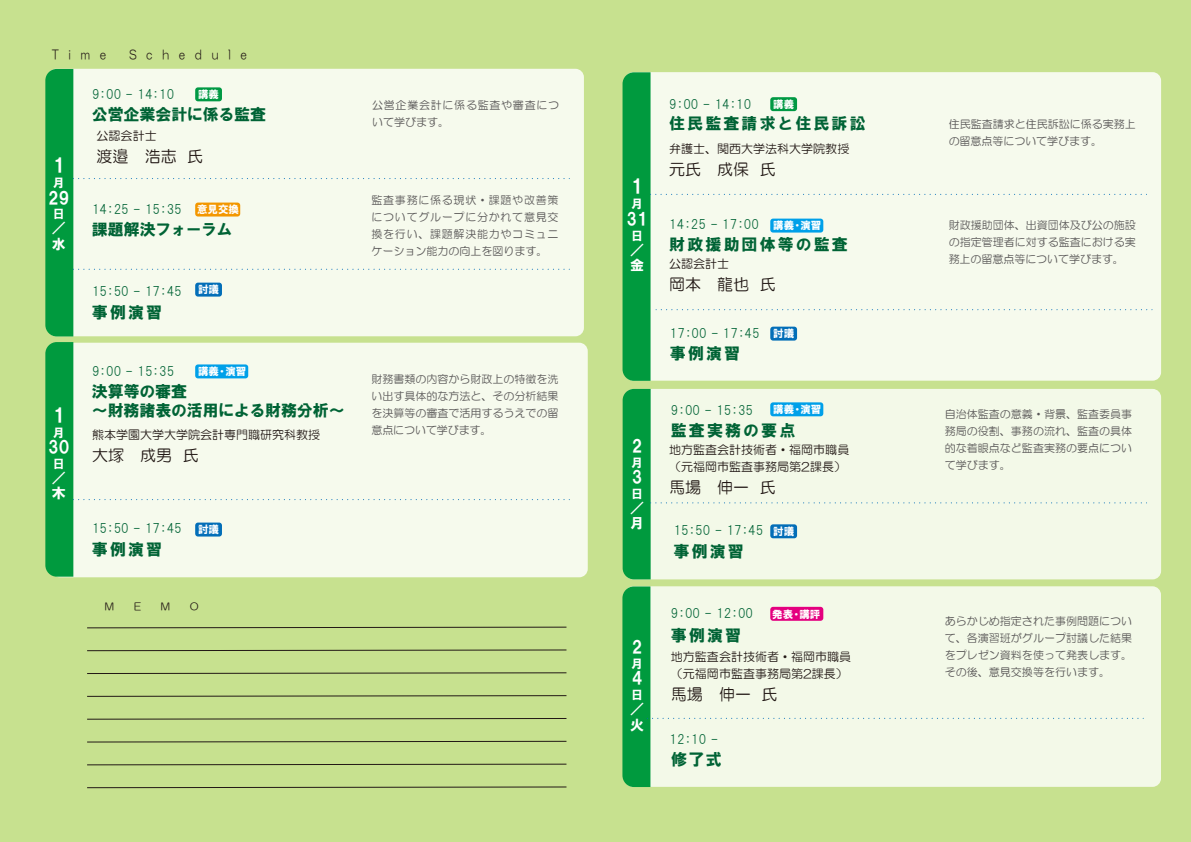
<style>
.page{position:relative;width:1191px;height:842px;background:#c7e18f}
.page>*{position:absolute;margin:0;border:0;box-sizing:border-box;transform-origin:0 0}
.t1{font:19px "HGP Soei Kakugothic UB";color:#fff}
.t2{font:17px "HGP Soei Kakugothic UB";color:#fff}
.t3{font:17px "HGS Soei Kakugothic UB";color:#fff}
.t4{font:16px "HG Soei Kakugothic UB";letter-spacing:.115em;color:#006335}
.t5{font:16px "HG Maru Gothic MPRO";color:#221815}
.t6{font:16px/19.2px "HG Soei Kakugothic UB";letter-spacing:-.01em;color:#006335}
.t7{font:16px "HG Soei Kakugothic UB";letter-spacing:.135em;color:#006335}
.t8{font:16px "HG Soei Kakugothic UB";letter-spacing:-.025em;color:#006335}
.t9{font:14px/15.4px "HGP Soei Kakugothic UB";color:#fff}
.t10{font:14px/15.4px "HGS Soei Kakugothic UB";color:#fff}
.t11{font:13px "HGP Gothic M";color:#006335}
.t12{font:12.5px "HG Maru Gothic MPRO";letter-spacing:1em;color:#221815;scale:.8 1}
.t13{font:12px/17px "HG Maru Gothic MPRO";color:#221815}
.t14{font:12px "HGP Soei Kakugothic UB";color:#fff}
.t15{font:12px "HGS Soei Kakugothic UB";color:#fff}
.t16{font:11px/17px "HG Maru Gothic MPRO";color:#595757;text-align:justify}
.t17{font:11px/17px "HG Maru Gothic MPRO";letter-spacing:.065em;color:#595757}
.t18{font:10.5px "HG Soei Kakugothic UB";color:#fff}
.t19{font:10px "HG Maru Gothic MPRO";color:#221815}
</style>
<div class="page">
<div style="left:48px;top:69px;width:536px;height:267px;background:#f6faed;border-radius:9px"></div>
<div style="left:624px;top:586px;width:537px;height:201px;background:#f3f9e8;border-radius:9px"></div>
<div style="left:51px;top:343px;width:537px;height:234px;background:#f6faed;border-radius:9px"></div>
<svg style="left:45px;top:69px;width:525px;height:267px"></svg>
<svg style="left:87px;top:627px;width:480px;height:1px"></svg>
<svg style="left:87px;top:649px;width:480px;height:2px"></svg>
<svg style="left:87px;top:672px;width:480px;height:2px"></svg>
<svg style="left:87px;top:695px;width:480px;height:2px"></svg>
<svg style="left:87px;top:718px;width:480px;height:2px"></svg>
<svg style="left:87px;top:741px;width:480px;height:1px"></svg>
<svg style="left:87px;top:764px;width:480px;height:1px"></svg>
<svg style="left:87px;top:786px;width:480px;height:2px"></svg>
<svg style="left:622px;top:586px;width:522px;height:201px"></svg>
<svg style="left:45px;top:342px;width:525px;height:235px"></svg>
<div style="left:622px;top:72px;width:530px;height:309px;background:#f6faed"></div>
<div style="left:625px;top:389px;width:536px;height:190px;background:#f3f9e8;border-radius:9px"></div>
<svg style="left:622px;top:389px;width:525px;height:190px"></svg>
<div style="left:770px;top:97px;width:27px;height:14px;background:#094;border-radius:3px"></div>
<div style="left:195px;top:87px;width:27px;height:14px;background:#094;border-radius:3px"></div>
<div style="left:770px;top:524px;width:27px;height:14px;background:#036eb8;border-radius:3px"></div>
<div style="left:770px;top:327px;width:27px;height:14px;background:#036eb8;border-radius:3px"></div>
<div style="left:770px;top:607px;width:53px;height:14px;background:#e4007f;border-radius:3px"></div>
<div style="left:195px;top:283px;width:27px;height:14px;background:#036eb8;border-radius:3px"></div>
<div style="left:195px;top:523px;width:27px;height:13px;background:#036eb8;border-radius:3px"></div>
<div style="left:770px;top:402px;width:53px;height:14px;background:#00a0e9;border-radius:3px"></div>
<div style="left:770px;top:219px;width:53px;height:14px;background:#00a0e9;border-radius:3px"></div>
<div style="left:195px;top:203px;width:45px;height:14px;background:#f39700;border-radius:3px"></div>
<div style="left:195px;top:364px;width:53px;height:14px;background:#00a0e9;border-radius:3px"></div>
<p class="t12" style="left:52px;top:48px;width:69px">Time</p>
<p class="t12" style="left:129px;top:48px;width:148px">Schedule</p>
<h1 class="t1" style="left:53px;top:156px;width:10px">1</h1>
<p class="t14" style="left:53px;top:177px;width:11px">月</p>
<h2 class="t2" style="left:48px;top:189px;width:23px">29</h2>
<p class="t14" style="left:53px;top:208px;width:12px">日</p>
<p class="t9" style="left:52px;top:221px;width:15px">／水</p>
<h1 class="t1" style="left:53px;top:405px;width:10px">1</h1>
<p class="t14" style="left:53px;top:426px;width:11px">月</p>
<h2 class="t2" style="left:48px;top:439px;width:23px">30</h2>
<p class="t14" style="left:53px;top:458px;width:12px">日</p>
<p class="t9" style="left:52px;top:470px;width:15px">／木</p>
<p class="t11" style="left:92px;top:88px;width:84px">9：00 - 14：10</p>
<h3 class="t6" style="left:92px;top:105px;width:176px">公営企業会計に係る監査</h3>
<p class="t17" style="left:372px;top:96px;width:188px">公営企業会計に係る監査や審査について学びます。</p>
<p class="t18" style="left:198px;top:89px;width:22px">講義</p>
<p class="t13" style="left:97px;top:127px;width:61px">公認会計士</p>
<h3 class="t5" style="left:97px;top:148px;width:108px">渡邉　浩志 氏</h3>
<p class="t11" style="left:92px;top:203px;width:91px">14：25 - 15：35</p>
<h3 class="t8" style="left:92px;top:221px;width:142px">課題解決フォーラム</h3>
<p class="t18" style="left:197px;top:204px;width:43px">意見交換</p>
<p class="t11" style="left:92px;top:284px;width:91px">15：50 - 17：45</p>
<h3 class="t4" style="left:92px;top:304px;width:72px">事例演習</h3>
<p class="t18" style="left:198px;top:284px;width:22px">討議</p>
<p class="t11" style="left:92px;top:365px;width:84px">9：00 - 15：35</p>
<h3 class="t6" style="left:92px;top:381px;width:254px">決算等の審査<br>～財務諸表の活用による財務分析～</h3>
<p class="t18" style="left:198px;top:366px;width:50px">講義・演習</p>
<p class="t13" style="left:92px;top:426px;width:229px">熊本学園大学大学院会計専門職研究科教授</p>
<h3 class="t5" style="left:92px;top:447px;width:108px">大塚　成男 氏</h3>
<p class="t11" style="left:92px;top:522px;width:91px">15：50 - 17：45</p>
<h3 class="t4" style="left:92px;top:542px;width:72px">事例演習</h3>
<p class="t18" style="left:198px;top:524px;width:22px">討議</p>
<p class="t19" style="left:105px;top:601px;width:11px">M</p>
<p class="t19" style="left:134px;top:601px;width:8px">E</p>
<p class="t19" style="left:161px;top:601px;width:11px">M</p>
<p class="t19" style="left:190px;top:601px;width:10px">O</p>
<p class="t16" style="left:371px;top:191px;width:188px">監査事務に係る現状・課題や改善策についてグループに分かれて意見交換を行い、課題解決能力やコミュニケーション能力の向上を図ります。</p>
<p class="t16" style="left:371px;top:370px;width:189px">財務書類の内容から財政上の特徴を洗い出す具体的な方法と、その分析結果を決算等の審査で活用するうえでの留意点について学びます。</p>
<h1 class="t1" style="left:631px;top:177px;width:10px">1</h1>
<p class="t14" style="left:631px;top:198px;width:11px">月</p>
<h2 class="t2" style="left:626px;top:210px;width:23px">31</h2>
<p class="t14" style="left:631px;top:229px;width:12px">日</p>
<p class="t9" style="left:630px;top:242px;width:15px">／金</p>
<h2 class="t3" style="left:632px;top:437px;width:12px">2</h2>
<p class="t15" style="left:631px;top:456px;width:11px">月</p>
<h2 class="t3" style="left:632px;top:469px;width:12px">3</h2>
<p class="t15" style="left:631px;top:488px;width:12px">日</p>
<p class="t10" style="left:630px;top:500px;width:15px">／月</p>
<h2 class="t3" style="left:632px;top:638px;width:12px">2</h2>
<p class="t15" style="left:631px;top:657px;width:11px">月</p>
<h2 class="t3" style="left:632px;top:670px;width:12px">4</h2>
<p class="t15" style="left:631px;top:689px;width:12px">日</p>
<p class="t10" style="left:630px;top:701px;width:15px">／火</p>
<p class="t11" style="left:669px;top:97px;width:84px">9：00 - 14：10</p>
<h3 class="t4" style="left:669px;top:115px;width:198px">住民監査請求と住民訴訟</h3>
<p class="t18" style="left:773px;top:99px;width:22px">講義</p>
<p class="t13" style="left:669px;top:141px;width:181px">弁護士、関西大学法科大学院教授</p>
<h3 class="t5" style="left:669px;top:162px;width:108px">元氏　成保 氏</h3>
<p class="t11" style="left:669px;top:218px;width:91px">14：25 - 17：00</p>
<h3 class="t7" style="left:669px;top:236px;width:180px">財政援助団体等の監査</h3>
<p class="t18" style="left:773px;top:220px;width:50px">講義・演習</p>
<p class="t13" style="left:669px;top:255px;width:61px">公認会計士</p>
<h3 class="t5" style="left:669px;top:277px;width:108px">岡本　龍也 氏</h3>
<p class="t11" style="left:670px;top:327px;width:91px">17：00 - 17：45</p>
<h3 class="t4" style="left:670px;top:345px;width:72px">事例演習</h3>
<p class="t18" style="left:773px;top:328px;width:22px">討議</p>
<p class="t18" style="left:773px;top:404px;width:50px">講義・演習</p>
<p class="t11" style="left:671px;top:404px;width:84px">9：00 - 15：35</p>
<h3 class="t4" style="left:671px;top:422px;width:126px">監査実務の要点</h3>
<p class="t13" style="left:669px;top:441px;width:181px">地方監査会計技術者・福岡市職員（元福岡市監査事務局第2課長）</p>
<h3 class="t5" style="left:669px;top:479px;width:108px">馬場　伸一 氏</h3>
<p class="t11" style="left:673px;top:524px;width:91px">15：50 - 17：45</p>
<h3 class="t4" style="left:673px;top:543px;width:72px">事例演習</h3>
<p class="t18" style="left:773px;top:526px;width:22px">討議</p>
<p class="t11" style="left:671px;top:607px;width:84px">9：00 - 12：00</p>
<h3 class="t4" style="left:671px;top:627px;width:72px">事例演習</h3>
<p class="t18" style="left:772px;top:609px;width:50px">発表・講評</p>
<p class="t13" style="left:671px;top:648px;width:181px">地方監査会計技術者・福岡市職員（元福岡市監査事務局第2課長）</p>
<h3 class="t5" style="left:671px;top:686px;width:108px">馬場　伸一 氏</h3>
<p class="t11" style="left:669px;top:733px;width:50px">12：10 -</p>
<h3 class="t4" style="left:671px;top:752px;width:52px">修了式</h3>
<p class="t16" style="left:948px;top:116px;width:188px">住民監査請求と住民訴訟に係る実務上の留意点等について学びます。</p>
<p class="t16" style="left:948px;top:217px;width:188px">財政援助団体、出資団体及び公の施設の指定管理者に対する監査における実務上の留意点等について学びます。</p>
<p class="t16" style="left:945px;top:405px;width:188px">自治体監査の意義・背景、監査委員事務局の役割、事務の流れ、監査の具体的な着眼点など監査実務の要点について学びます。</p>
<p class="t16" style="left:945px;top:612px;width:188px">あらかじめ指定された事例問題について、各演習班がグループ討議した結果をプレゼン資料を使って発表します。その後、意見交換等を行います。</p>
</div>
